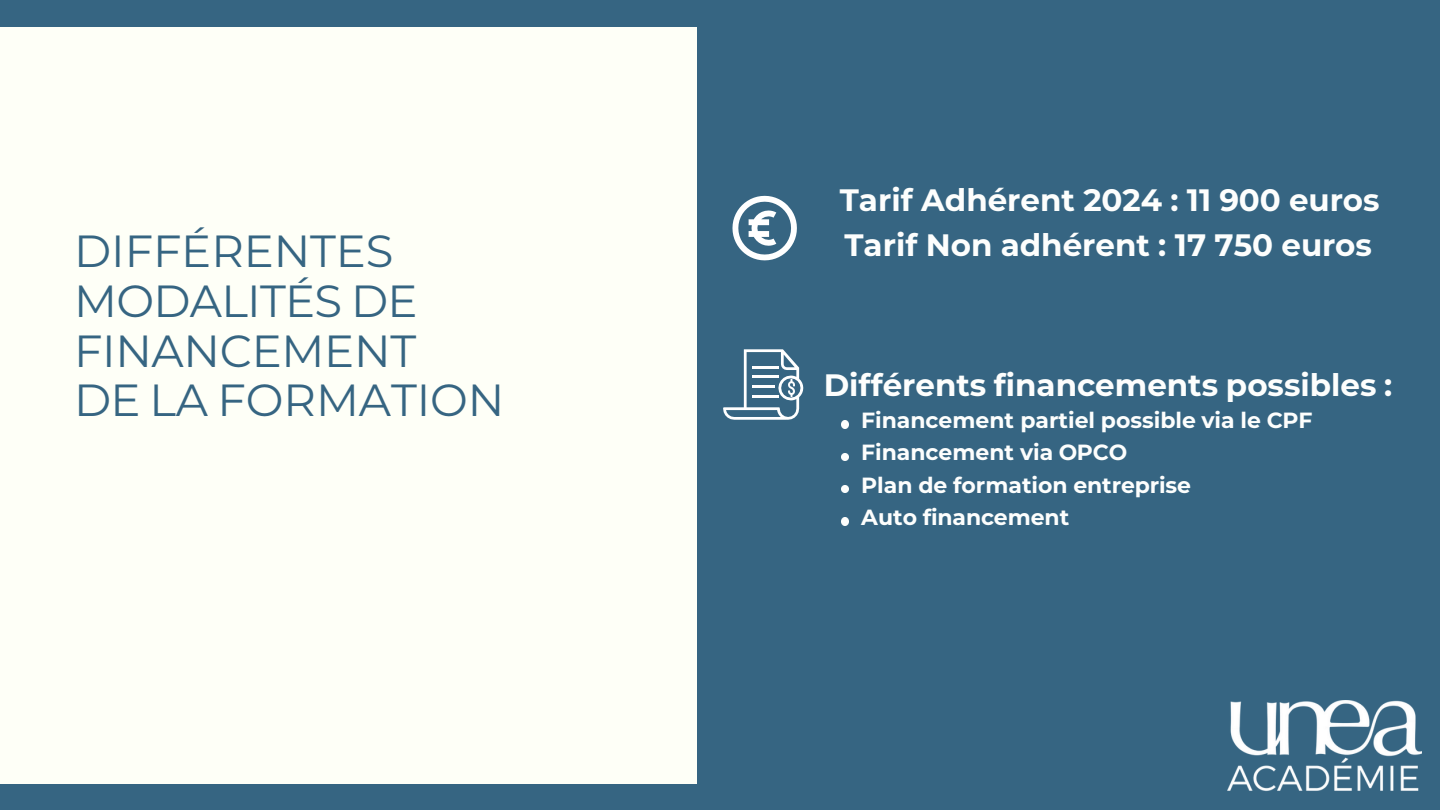
<style>
.page{position:relative;width:1440px;height:810px;background:#366582}
.page>*{position:absolute;margin:0;border:0;box-sizing:border-box;transform-origin:0 0}
.t1{font:45px/50px "Montserrat";letter-spacing:-.005em;color:#366582}
.t2{font:700 31px/44.3px "Montserrat";color:#fdfefd}
.t3{font:700 22px/32.1px "Montserrat";color:#fdfefd}
</style>
<div class="page">
<svg style="left:732px;top:196px;width:65px;height:64px"></svg>
<svg style="left:723px;top:349px;width:80px;height:71px"></svg>
<img style="left:788px;top:380px;width:7px;height:16px">
<div style="left:0;top:27px;width:696px;height:756px;background:#fefff7"></div>
<svg style="left:841px;top:421px;width:8px;height:7px"></svg>
<svg style="left:841px;top:453px;width:8px;height:8px"></svg>
<svg style="left:841px;top:485px;width:8px;height:8px"></svg>
<svg style="left:841px;top:518px;width:8px;height:7px"></svg>
<img style="left:1227px;top:700px;width:195px;height:91px">
<p class="t1" style="left:74px;top:225px;width:345px">DIFFÉRENTES<br>MODALITÉS DE<br>FINANCEMENT</p>
<p class="t1" style="left:74px;top:374px;width:432px">DE LA FORMATION</p>
<h2 class="t2" style="left:840px;top:177px;width:541px">Tarif Adhérent 2024 : 11 900 euros<br>Tarif Non adhérent : 17 750 euros</h2>
<p class="t2" style="left:824px;top:361px;width:570px">Différents financements possibles :</p>
<p class="t3" style="left:861px;top:403px;width:453px">Financement partiel possible via le CPF<br>Financement via OPCO</p>
<p class="t3" style="left:861px;top:469px;width:331px">Plan de formation entreprise<br>Auto financement</p>
</div>
